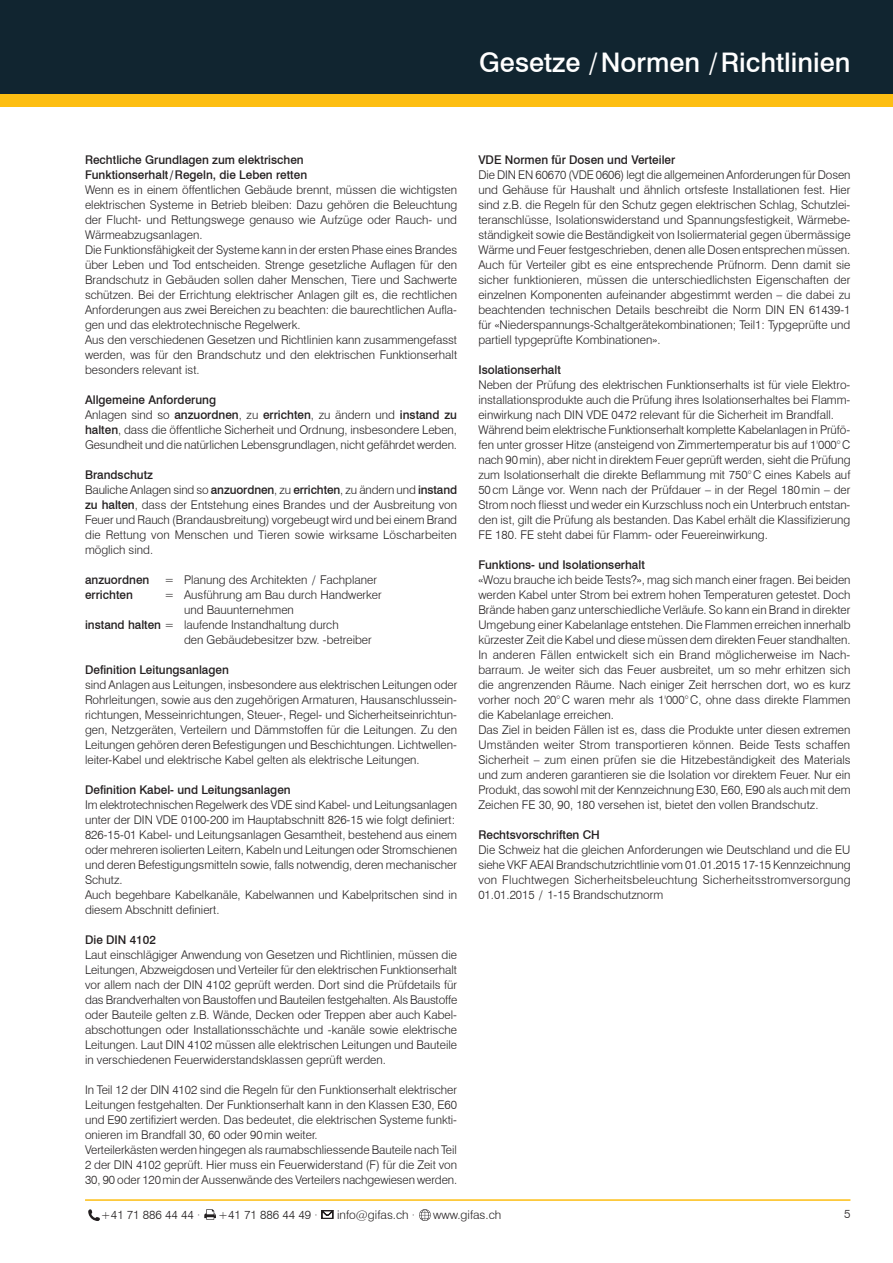
<style>
.page{position:relative;width:893px;height:1263px;background:#fff}
.page>*{position:absolute;margin:0;border:0;box-sizing:border-box;transform-origin:0 0}
.t1{font:500 27px "Swiss 721 BT";color:#fff}
.t2{font:300 12px/15px "Swiss 721 BT";color:#231f20}
.t3{font:500 12px/15px "Swiss 721 BT";color:#231f20}
.s1{font-weight:500}
</style>
<div class="page">
<div style="left:0;top:89px;width:893px;height:17px;background:#fdbe12"></div>
<div style="left:0;top:0;width:893px;height:94px;background:#112530"></div>
<hr style="left:85px;top:1199px;width:765px;height:2px;background:#fdbe12">
<svg style="left:88px;top:1209px;width:12px;height:12px"></svg>
<svg style="left:204px;top:1209px;width:12px;height:11px"></svg>
<svg style="left:322px;top:1210px;width:11px;height:9px"></svg>
<svg style="left:419px;top:1209px;width:12px;height:12px"></svg>
<h1 class="t1" style="left:479px;top:46px;width:373px">Gesetze /Normen /Richtlinien</h1>
<p class="t3" style="left:85px;top:152px;width:224px">Rechtliche Grundlagen zum elektrischen<br>Funktionserhalt/Regeln, die Leben retten</p>
<p class="t2" style="left:85px;top:182px;width:374px">Wenn es in einem öffentlichen Gebäude brennt, müssen die wichtigsten elektrischen Systeme in Betrieb bleiben: Dazu gehören die Beleuchtung der Flucht- und Rettungswege genauso wie Aufzüge oder Rauch- und Wärmeabzugsanlagen.<br>Die Funktionsfähigkeit der Systeme kann in der ersten Phase eines Brandes über Leben und Tod entscheiden. Strenge gesetzliche Auflagen für den Brandschutz in Gebäuden sollen daher Menschen, Tiere und Sachwerte schützen. Bei der Errichtung elektrischer Anlagen gilt es, die rechtlichen Anforderungen aus zwei Bereichen zu beachten: die baurechtlichen Aufla&shy;gen und das elektrotechnische Regelwerk.<br>Aus den verschiedenen Gesetzen und Richtlinien kann zusammengefasst werden, was für den Brandschutz und den elektrischen Funktionserhalt besonders relevant ist.</p>
<p class="t2" style="left:85px;top:392px;width:374px"><span class="s1">Allgemeine Anforderung<br></span>Anlagen sind so <span class="s1">anzuordnen</span>, zu <span class="s1">errichten</span>, zu ändern und <span class="s1">instand zu halten</span>, dass die öffentliche Sicherheit und Ordnung, insbesondere Leben, Gesundheit und die natürlichen Lebensgrundlagen, nicht gefährdet werden.</p>
<p class="t2" style="left:85px;top:467px;width:374px"><span class="s1">Brandschutz<br></span>Bauliche Anlagen sind so <span class="s1">anzuordnen</span>, zu <span class="s1">errichten</span>, zu ändern und <span class="s1">instand zu halten</span>, dass der Entstehung eines Brandes und der Ausbreitung von Feuer und Rauch (Brandausbreitung) vorgebeugt wird und bei einem Brand die Rettung von Menschen und Tieren sowie wirksame Löscharbeiten möglich sind.</p>
<p class="t3" style="left:85px;top:572px;width:66px">anzuordnen</p>
<p class="t2" style="left:165px;top:572px;width:214px">= Planung des Architekten / Fachplaner</p>
<p class="t3" style="left:85px;top:587px;width:49px">errichten</p>
<p class="t2" style="left:165px;top:587px;width:219px">= Ausführung am Bau durch Handwerker</p>
<p class="t2" style="left:184px;top:602px;width:111px">und Bauunternehmen</p>
<p class="t2" style="left:85px;top:617px;width:255px"><span class="s1">instand halten</span> = laufende Instandhaltung durch</p>
<p class="t2" style="left:184px;top:632px;width:189px">den Gebäudebesitzer bzw. -betreiber</p>
<p class="t3" style="left:85px;top:662px;width:145px">Definition Leitungsanlagen</p>
<p class="t2" style="left:85px;top:677px;width:374px;text-align:justify">sind Anlagen aus Leitungen, insbesondere aus elektrischen Leitungen oder Rohrleitungen, sowie aus den zugehörigen Armaturen, Hausanschlussein&shy;richtungen, Messeinrichtungen, Steuer-, Regel- und Sicherheitseinrichtun&shy;gen, Netzgeräten, Verteilern und Dämmstoffen für die Leitungen. Zu den Leitungen gehören deren Befestigungen und Beschichtungen. Lichtwellen&shy;leiter-Kabel und elektrische Kabel gelten als elektrische Leitungen.</p>
<p class="t3" style="left:85px;top:782px;width:207px">Definition Kabel- und Leitungsanlagen</p>
<p class="t2" style="left:85px;top:797px;width:374px">Im elektrotechnischen Regelwerk des VDE sind Kabel- und Leitungsanlagen unter der DIN VDE 0100-200 im Hauptabschnitt 826-15 wie folgt definiert:<br>826-15-01 Kabel- und Leitungsanlagen Gesamtheit, bestehend aus einem oder mehreren isolierten Leitern, Kabeln und Leitungen oder Stromschienen und deren Befestigungsmitteln sowie, falls notwendig, deren mechanischer Schutz.<br>Auch begehbare Kabelkanäle, Kabelwannen und Kabelpritschen sind in diesem Abschnitt definiert.</p>
<p class="t3" style="left:85px;top:932px;width:72px">Die DIN 4102</p>
<p class="t2" style="left:85px;top:947px;width:374px;text-align:justify">Laut einschlägiger Anwendung von Gesetzen und Richtlinien, müssen die Leitungen, Abzweigdosen und Verteiler für den elektrischen Funktionserhalt vor allem nach der DIN 4102 geprüft werden. Dort sind die Prüfdetails für das Brandverhalten von Baustoffen und Bauteilen festgehalten. Als Baustoffe oder Bauteile gelten z.B. Wände, Decken oder Treppen aber auch Kabel&shy;abschottungen oder Installationsschächte und -kanäle sowie elektrische Leitungen. Laut DIN 4102 müssen alle elektrischen Leitungen und Bauteile in verschiedenen Feuerwiderstandsklassen geprüft werden.</p>
<p class="t2" style="left:85px;top:1082px;width:374px">In Teil 12 der DIN 4102 sind die Regeln für den Funktionserhalt elektrischer Leitungen festgehalten. Der Funktionserhalt kann in den Klassen E30, E60 und E90 zertifiziert werden. Das bedeutet, die elektrischen Systeme funkti&shy;onieren im Brandfall 30, 60 oder 90min weiter.<br>Verteilerkästen werden hingegen als raumabschliessende Bauteile nach Teil 2 der DIN 4102 geprüft. Hier muss ein Feuerwiderstand (F) für die Zeit von 30, 90 oder 120min der Aussenwände des Verteilers nachgewiesen werden.</p>
<p class="t3" style="left:478px;top:152px;width:198px">VDE Normen für Dosen und Verteiler</p>
<p class="t2" style="left:478px;top:167px;width:374px;text-align:justify">Die DIN EN 60670 (VDE 0606) legt die allgemeinen Anforderungen für Dosen und Gehäuse für Haushalt und ähnlich ortsfeste Installationen fest. Hier sind z.B. die Regeln für den Schutz gegen elektrischen Schlag, Schutzlei&shy;teranschlüsse, Isolationswiderstand und Spannungsfestigkeit, Wärmebe&shy;ständigkeit sowie die Beständigkeit von Isoliermaterial gegen übermässige Wärme und Feuer festgeschrieben, denen alle Dosen entsprechen müssen.<br>Auch für Verteiler gibt es eine entsprechende Prüfnorm. Denn damit sie sicher funktionieren, müssen die unterschiedlichsten Eigenschaften der einzelnen Komponenten aufeinander abgestimmt werden – die dabei zu beachtenden technischen Details beschreibt die Norm DIN EN 61439-1 für «Niederspannungs-Schaltgerätekombinationen; Teil1: Typgeprüfte und partiell typgeprüfte Kombinationen».</p>
<p class="t3" style="left:478px;top:362px;width:84px">Isolationserhalt</p>
<p class="t2" style="left:478px;top:377px;width:374px">Neben der Prüfung des elektrischen Funktionserhalts ist für viele Elektro&shy;installationsprodukte auch die Prüfung ihres Isolationserhaltes bei Flamm&shy;einwirkung nach DIN VDE 0472 relevant für die Sicherheit im Brandfall.<br>Während beim elektrische Funktionserhalt komplette Kabelanlagen in Prüfö&shy;fen unter grosser Hitze (ansteigend von Zimmertemperatur bis auf 1'000°C nach 90min), aber nicht in direktem Feuer geprüft werden, sieht die Prüfung zum Isolationserhalt die direkte Beflammung mit 750°C eines Kabels auf 50cm Länge vor. Wenn nach der Prüfdauer – in der Regel 180min – der Strom noch fliesst und weder ein Kurzschluss noch ein Unterbruch entstan&shy;den ist, gilt die Prüfung als bestanden. Das Kabel erhält die Klassifizierung FE 180. FE steht dabei für Flamm- oder Feuereinwirkung.</p>
<p class="t3" style="left:478px;top:557px;width:168px">Funktions- und Isolationserhalt</p>
<p class="t2" style="left:478px;top:572px;width:374px">«Wozu brauche ich beide Tests?», mag sich manch einer fragen. Bei beiden werden Kabel unter Strom bei extrem hohen Temperaturen getestet. Doch Brände haben ganz unterschiedliche Verläufe. So kann ein Brand in direkter Umgebung einer Kabelanlage entstehen. Die Flammen erreichen innerhalb kürzester Zeit die Kabel und diese müssen dem direkten Feuer standhalten.<br>In anderen Fällen entwickelt sich ein Brand möglicherweise im Nach&shy;barraum. Je weiter sich das Feuer ausbreitet, um so mehr erhitzen sich die angrenzenden Räume. Nach einiger Zeit herrschen dort, wo es kurz vorher noch 20°C waren mehr als 1'000°C, ohne dass direkte Flammen die Kabelanlage erreichen.<br>Das Ziel in beiden Fällen ist es, dass die Produkte unter diesen extremen Umständen weiter Strom transportieren können. Beide Tests schaffen Sicherheit – zum einen prüfen sie die Hitzebeständigkeit des Materials und zum anderen garantieren sie die Isolation vor direktem Feuer. Nur ein Produkt, das sowohl mit der Kennzeichnung E30, E60, E90 als auch mit dem Zeichen FE 30, 90, 180 versehen ist, bietet den vollen Brandschutz.</p>
<p class="t3" style="left:478px;top:827px;width:123px">Rechtsvorschriften CH</p>
<p class="t2" style="left:478px;top:842px;width:374px;text-align:justify">Die Schweiz hat die gleichen Anforderungen wie Deutschland und die EU siehe VKF AEAI Brandschutzrichtlinie vom 01.01.2015 17-15 Kennzeichnung von Fluchtwegen Sicherheitsbeleuchtung Sicherheitsstromversorgung 01.01.2015 / 1-15 Brandschutznorm</p>
<p class="t2" style="left:101px;top:1207px;width:101px">+41 71 886 44 44 ·</p>
<p class="t2" style="left:218px;top:1207px;width:101px">+41 71 886 44 49 ·</p>
<p class="t2" style="left:337px;top:1207px;width:80px">info@gifas.ch ·</p>
<p class="t2" style="left:433px;top:1207px;width:70px">www.gifas.ch</p>
<p class="t2" style="left:844px;top:1206px;width:8px">5</p>
</div>
